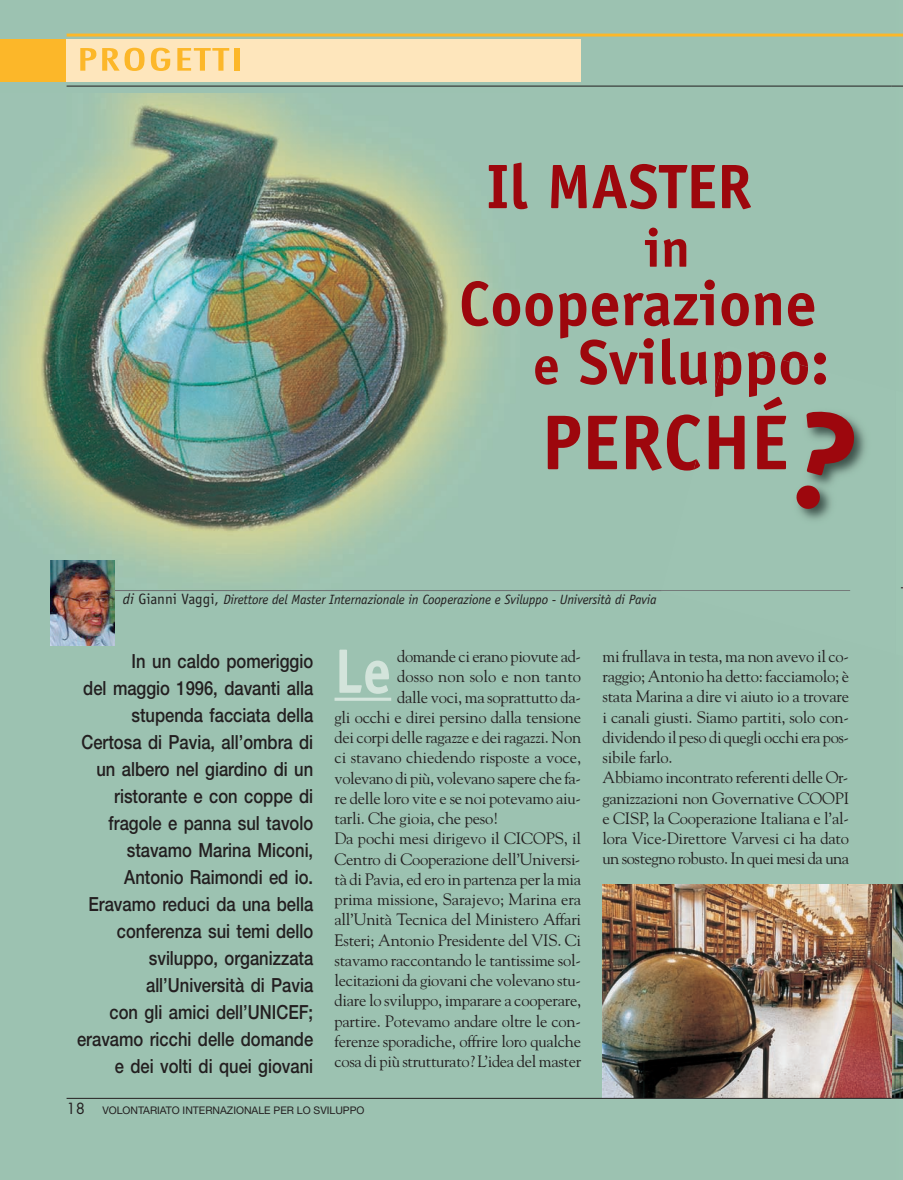
<style>
.page{position:relative;width:903px;height:1180px;background:#fff}
.page>*{position:absolute;margin:0;border:0;box-sizing:border-box;transform-origin:0 0}
.t1{font:700 78px "Officina Sans";color:#9d070d}
.t2{font:700 63px/58.5px "Officina Sans";color:#9d070d;text-align:right}
.t3{font:700 63px "Officina Sans";color:#d3e4db;scale:.9 1}
.t4{font:700 54px "Officina Sans";color:#9d070d}
.t5{font:condensed 30px "Futura";letter-spacing:.04em;color:#fcb729;scale:1.7 1}
.t6{font:500 19.5px/27px "Helvetica Neue";color:#231f20;text-align:right;scale:.85 1}
.t7{font:16.5px/20.2px "Goudy";letter-spacing:-.015em;color:#231f20}
.t8{font:16.5px "Goudy";letter-spacing:.005em;color:#231f20}
.t9{font:italic 13.5px "Officina Sans";letter-spacing:-.01em;color:#231f20}
.t10{font:10.5px "Helvetica Neue";color:#231f20}
.s1{font-size:54px}
.s2{font-size:15px}
.s3{font-style:normal;font-size:15px}
.s4{font-family:"Futura";font-size:15px}
</style>
<div class="page">
<div style="left:892px;top:0;width:11px;height:1180px;background:#9dc3b2"></div>
<div style="left:0;top:0;width:896px;height:1180px;background:#9cc2b1"></div>
<img style="left:602px;top:885px;width:290px;height:212px">
<svg style="left:892px;top:885px;width:11px;height:212px;background:#6e7a71"></svg>
<svg style="left:891px;top:1097px;width:12px;height:1px"></svg>
<hr style="left:67px;top:1098px;width:824px;height:1px;background:#231f20">
<svg style="left:892px;top:34px;width:11px;height:3px"></svg>
<svg style="left:891px;top:86px;width:12px;height:1px"></svg>
<hr style="left:67px;top:34px;width:825px;height:3px;background:#fcb729">
<hr style="left:67px;top:86px;width:824px;height:1px;background:#231f20">
<div style="left:0;top:39px;width:67px;height:43px;background:#fcb729"></div>
<div style="left:67px;top:39px;width:514px;height:43px;background:#fee6bc"></div>
<img style="left:0;top:93px;width:494px;height:497px">
<hr style="left:84px;top:590px;width:766px;height:1px;background:#6c6d70">
<img style="left:51px;top:560px;width:63px;height:85px">
<img style="left:715px;top:351px;width:93px;height:45px">
<svg style="left:814px;top:372px;width:12px;height:13px"></svg>
<img style="left:693px;top:396px;width:90px;height:74px">
<img style="left:661px;top:590px;width:189px;height:1px">
<svg style="left:334px;top:697px;width:57px;height:4px"></svg>
<hr style="left:902px;top:567px;width:1px;height:42px;background:#000">
<svg style="left:901px;top:580px;width:2px;height:16px"></svg>
<svg style="left:783px;top:413px;width:76px;height:103px"></svg>
<h3 class="t5" style="left:77px;top:46px;width:99px">PROGETTI</h3>
<h2 class="t2" style="left:486px;top:163px;width:267px">Il MASTER</h2>
<h3 class="t4" style="left:644px;top:228px;width:48px">in</h3>
<h2 class="t2" style="left:459px;top:280px;width:372px">Cooperazione <span class="s1">e</span> Sviluppo:</h2>
<h1 class="t1" style="left:542px;top:413px;width:248px">PERCHÉ</h1>
<p class="t9" style="left:123px;top:595px;width:535px"><span class="s2">di</span> <span class="s3">Gianni Vaggi,</span> Direttore del Master Internazionale in Cooperazione e Sviluppo - Università di Pavia</p>
<h2 class="t3" style="left:334px;top:647px;width:65px">Le</h2>
<p class="t6" style="left:77px;top:649px;width:279px">In un caldo pomeriggio<br>del maggio 1996, davanti alla stupenda facciata della<br>Certosa di Pavia, all’ombra di un albero nel giardino di un ristorante e con coppe di fragole e panna sul tavolo stavamo Marina Miconi,<br>Antonio Raimondi ed io.<br>Eravamo reduci da una bella conferenza sui temi dello sviluppo, organizzata all’Università di Pavia<br>con gli amici dell’UNICEF; eravamo ricchi delle domande e dei volti di quei giovani</p>
<p class="t7" style="left:397px;top:646px;width:185px">domande ci erano piovute ad-</p>
<p class="t8" style="left:397px;top:667px;width:185px">dosso non solo e non tanto</p>
<p class="t7" style="left:397px;top:687px;width:185px">dalle voci, ma soprattutto da-</p>
<p class="t7" style="left:334px;top:707px;width:248px">gli occhi e direi persino dalla tensione</p>
<p class="t7" style="left:334px;top:727px;width:248px">dei corpi delle ragazze e dei ragazzi. Non</p>
<p class="t7" style="left:334px;top:747px;width:248px">ci stavano chiedendo risposte a voce,</p>
<p class="t7" style="left:334px;top:768px;width:248px">volevano di più, volevano sapere che fa-</p>
<p class="t7" style="left:334px;top:788px;width:248px">re delle loro vite e se noi potevamo aiu-</p>
<p class="t7" style="left:334px;top:808px;width:165px">tarli. Che gioia, che peso!</p>
<p class="t7" style="left:334px;top:828px;width:248px">Da pochi mesi dirigevo il CICOPS, il</p>
<p class="t7" style="left:334px;top:849px;width:247px">Centro di Cooperazione dell’Universi-</p>
<p class="t7" style="left:334px;top:869px;width:248px">tà di Pavia, ed ero in partenza per la mia</p>
<p class="t7" style="left:334px;top:889px;width:248px">prima missione, Sarajevo; Marina era</p>
<p class="t7" style="left:334px;top:909px;width:248px">all’Unità Tecnica del Ministero Affari</p>
<p class="t7" style="left:334px;top:930px;width:248px">Esteri; Antonio Presidente del VIS. Ci</p>
<p class="t7" style="left:334px;top:950px;width:248px">stavamo raccontando le tantissime sol-</p>
<p class="t7" style="left:334px;top:970px;width:248px">lecitazioni da giovani che volevano stu-</p>
<p class="t7" style="left:334px;top:990px;width:248px">diare lo sviluppo, imparare a cooperare,</p>
<p class="t7" style="left:334px;top:1011px;width:248px">partire. Potevamo andare oltre le con-</p>
<p class="t7" style="left:334px;top:1031px;width:248px">ferenze sporadiche, offrire loro qualche</p>
<p class="t7" style="left:334px;top:1051px;width:248px">cosa di più strutturato? L’idea del master</p>
<p class="t10" style="left:67px;top:1106px;width:299px"><span class="s4">18</span> VOLONTARIATO INTERNAZIONALE PER LO SVILUPPO</p>
<p class="t7" style="left:602px;top:646px;width:248px">mi frullava in testa, ma non avevo il co&shy;raggio; Antonio ha detto: facciamolo; è stata Marina a dire vi aiuto io a trovare i canali giusti. Siamo partiti, solo con&shy;dividendo il peso di quegli occhi era pos&shy;sibile farlo.<br>Abbiamo incontrato referenti delle Or&shy;ganizzazioni non Governative COOPI e CISP, la Cooperazione Italiana e l’al&shy;lora Vice-Direttore Varvesi ci ha dato un sostegno robusto. In quei mesi da una</p>
</div>
